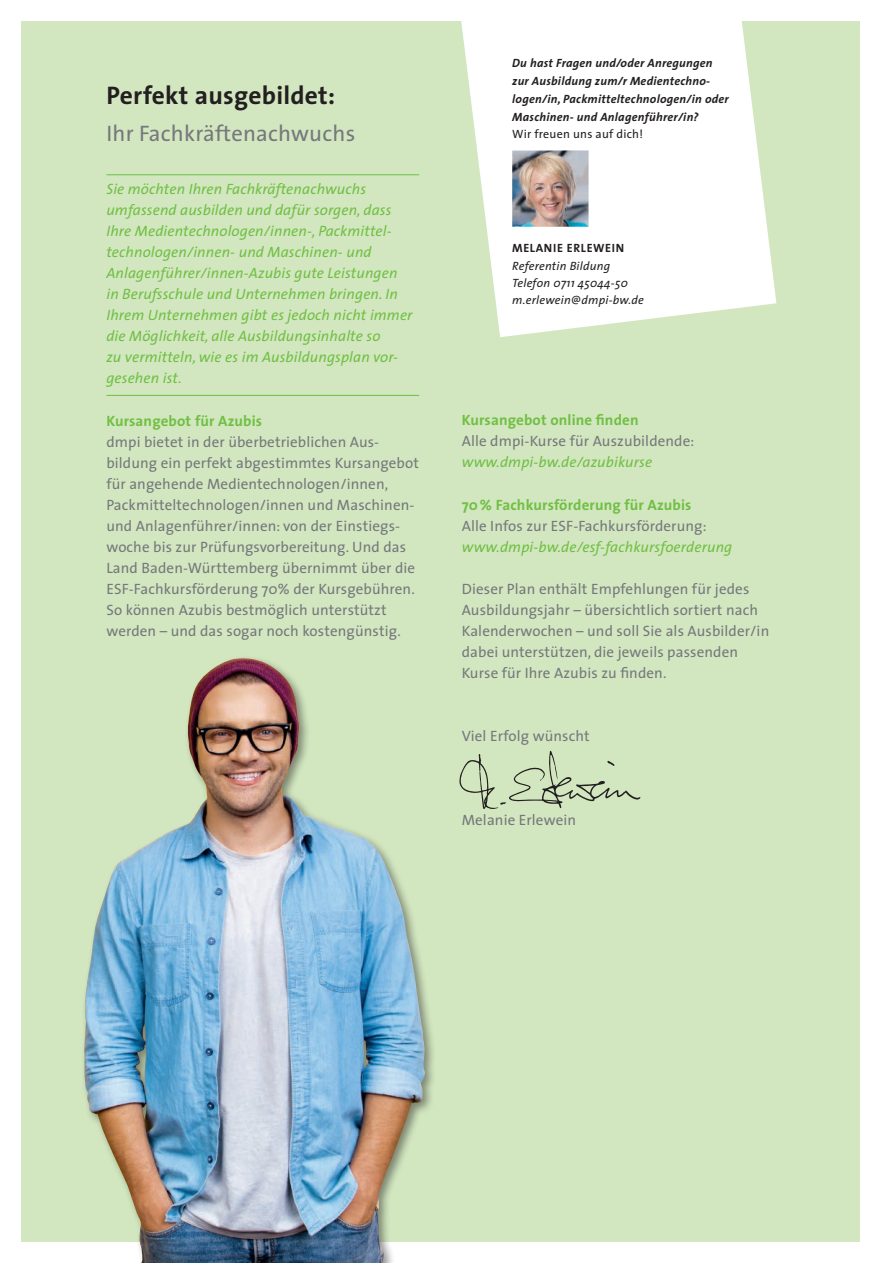
<style>
.page{position:relative;width:881px;height:1263px;background:#fff}
.page>*{position:absolute;margin:0;border:0;box-sizing:border-box;transform-origin:0 0}
.Kurs-Titel{font:700 25.5px "The Sans";letter-spacing:.01em;color:#231f20}
.Seminar-Untertitel{font:22.5px "The Sans";letter-spacing:.01em;color:#76787b}
.Copy_ohne_Einzug{font:15px/21px "The Sans";letter-spacing:.01em;color:#76787b}
.Copy_ohne_Einzug-2{font:italic 15px/21px "The Sans";letter-spacing:.01em;color:#71bf44}
.Subline_apfelgruen{font:700 15px "The Sans";letter-spacing:.01em;color:#71bf44}
.Copy_italic{font:italic 15px "The Sans";letter-spacing:.01em;color:#71bf44}
.Vita_-_Titel{font:italic 700 12px/18px "The Sans";letter-spacing:.02em;color:#231f20}
.Vita_-_Adresse{font:italic 12px "The Sans";letter-spacing:.02em;color:#231f20}
.Vita_-_Copy{font:12px "The Sans";letter-spacing:.02em;color:#231f20}
.Vita_-_Name{font:700 12px "The Sans";letter-spacing:.05em;color:#231f20}
</style>
<div class="page">
<div style="left:21px;top:21px;width:838px;height:1221px;background:#d2e7c0"></div>
<hr style="left:106px;top:174px;width:313px;height:1px;background:#71bf44">
<hr style="left:106px;top:395px;width:313px;height:1px;background:#71bf44">
<div style="left:80px;top:654px;width:357px;height:609px;background:#231f20;opacity:.5"></div>
<img style="left:83px;top:658px;width:344px;height:605px">
<svg style="left:461px;top:21px;width:315px;height:316px;fill:#fff"></svg>
<img style="left:512px;top:150px;width:76px;height:77px">
<svg style="left:459px;top:751px;width:181px;height:58px"></svg>
<p class="Kurs-Titel" style="left:106px;top:73px;width:230px">Perfekt ausgebildet:</p>
<p class="Seminar-Untertitel" style="left:106px;top:115px;width:250px">Ihr Fachkräftenachwuchs</p>
<p class="Copy_ohne_Einzug-2" style="left:106px;top:178px;width:307px">Sie möchten Ihren Fachkräftenachwuchs umfassend ausbilden und dafür sorgen, dass Ihre Medientechnologen/innen-, Packmittel&shy;technologen/innen- und Maschinen- und Anlagenführer/innen-Azubis gute Leistungen in Berufsschule und Unternehmen bringen. In Ihrem Unternehmen gibt es jedoch nicht immer die Möglichkeit, alle Ausbildungsinhalte so<br>zu vermitteln, wie es im Ausbildungsplan vor&shy;gesehen ist.</p>
<p class="Subline_apfelgruen" style="left:106px;top:408px;width:157px">Kursangebot für Azubis</p>
<p class="Copy_ohne_Einzug" style="left:106px;top:431px;width:314px">dmpi bietet in der überbetrieblichen Aus&shy;bildung ein perfekt abgestimmtes Kursangebot für angehende Medientechnologen/innen, Packmitteltechnologen/innen und Maschinen&shy;und Anlagenführer/innen: von der Einstiegs&shy;woche bis zur Prüfungsvorbereitung. Und das Land Baden-Württemberg übernimmt über die ESF-Fachkursförderung 70% der Kursgebühren.<br>So können Azubis bestmöglich unterstützt werden – und das sogar noch kostengünstig.</p>
<p class="Vita_-_Titel" style="left:512px;top:54px;width:218px">Du hast Fragen und/oder Anregungen zur Ausbildung zum/r Medientechno&shy;logen/in, Packmitteltechnologen/in oder Maschinen- und Anlagenführer/in?</p>
<p class="Vita_-_Copy" style="left:512px;top:124px;width:132px">Wir freuen uns auf dich!</p>
<p class="Vita_-_Name" style="left:512px;top:238px;width:113px">MELANIE ERLEWEIN</p>
<p class="Vita_-_Adresse" style="left:512px;top:256px;width:100px">Referentin Bildung</p>
<p class="Vita_-_Adresse" style="left:512px;top:273px;width:117px">Telefon 0711 45044-50</p>
<p class="Vita_-_Adresse" style="left:512px;top:290px;width:133px">m.erlewein@dmpi-bw.de</p>
<p class="Subline_apfelgruen" style="left:461px;top:408px;width:178px">Kursangebot online finden</p>
<p class="Copy_ohne_Einzug" style="left:461px;top:430px;width:234px">Alle dmpi-Kurse für Auszubildende:</p>
<p class="Copy_italic" style="left:461px;top:450px;width:192px">www.dmpi-bw.de/azubikurse</p>
<p class="Subline_apfelgruen" style="left:461px;top:492px;width:231px">70 % Fachkursförderung für Azubis</p>
<p class="Copy_ohne_Einzug" style="left:461px;top:515px;width:246px">Alle Infos zur ESF-Fachkursförderung:</p>
<p class="Copy_italic" style="left:461px;top:534px;width:272px">www.dmpi-bw.de/esf-fachkursfoerderung</p>
<p class="Copy_ohne_Einzug" style="left:461px;top:578px;width:309px">Dieser Plan enthält Empfehlungen für jedes Ausbildungsjahr – übersichtlich sortiert nach Kalenderwochen – und soll Sie als Ausbilder/in dabei unterstützen, die jeweils passenden Kurse für Ihre Azubis zu finden.</p>
<p class="Copy_ohne_Einzug" style="left:461px;top:725px;width:129px">Viel Erfolg wünscht</p>
<p class="Copy_ohne_Einzug" style="left:461px;top:809px;width:116px">Melanie Erlewein</p>
</div>
